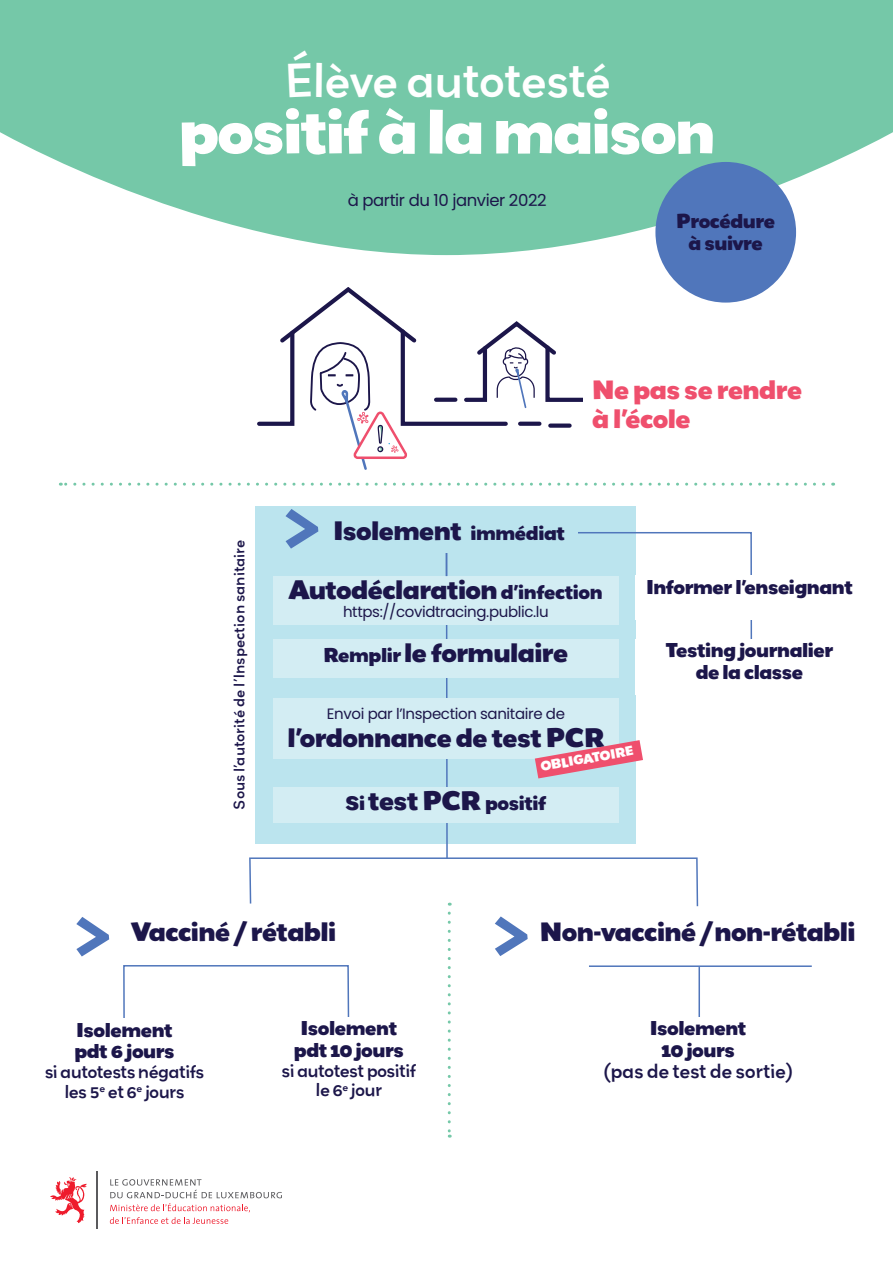
<style>
.page{position:relative;width:893px;height:1263px;background:#fff}
.page>*{position:absolute;margin:0;border:0;box-sizing:border-box;transform-origin:0 0}
.t1{font:700 75px "Grenadine MVB";color:#5076bb}
.t2{font:700 expanded 56.25px "Grenadine MVB";letter-spacing:-.03em;color:#fff}
.t3{font:500 43.2px "Grenadine MVB";letter-spacing:-.025em;color:#fff}
.t4{font:700 expanded 24px "Grenadine MVB";letter-spacing:-.025em;color:#1c164a}
.t5{font:700 expanded 24px/28.8px "Grenadine MVB";letter-spacing:-.025em;color:#ef4f6d}
.t6{font:700 expanded 18px/21.6px "Grenadine MVB";letter-spacing:-.025em;color:#1c164a;text-align:center}
.t7{font:500 18px "Grenadine MVB";letter-spacing:-.025em;color:#1c164a}
.t8{font:500 16.5px/19.8px "Grenadine MVB";letter-spacing:-.04em;color:#1c164a;text-align:center}
.t9{font:16.5px "Poppins";letter-spacing:-.025em;color:#1c164a}
.t10{font:15px "Poppins";letter-spacing:-.025em;color:#1c164a}
.t11{font:500 13.5px "Grenadine MVB";color:#1c164a}
.t12{font:700 expanded 12px "Grenadine MVB";color:#fff}
.s1{font-size:18px}
.s2{font-size:24px}
</style>
<div class="page">
<div style="left:255px;top:506px;width:381px;height:337px;background:#bbe4ee"></div>
<svg style="left:0;top:0;width:893px;height:255px;background:#89cfb4"></svg>
<hr style="left:589px;top:965px;width:223px;height:2px;background:#5076bb">
<hr style="left:698px;top:967px;width:2px;height:112px;background:#5076bb">
<svg style="left:445px;top:532px;width:308px;height:325px"></svg>
<div style="left:273px;top:639px;width:346px;height:39px;background:#d3edf3"></div>
<div style="left:273px;top:698px;width:346px;height:61px;background:#d3edf3"></div>
<div style="left:273px;top:787px;width:346px;height:36px;background:#d3edf3"></div>
<svg style="left:535px;top:740px;width:108px;height:38px"></svg>
<div style="left:655px;top:162px;width:141px;height:141px;background:#5076bb;border-radius:50%"></div>
<svg style="left:110px;top:1179px;width:172px;height:45px"></svg>
<svg style="left:50px;top:1177px;width:37px;height:46px"></svg>
<hr style="left:97px;top:1171px;width:1px;height:58px;background:#5a5a5d">
<div style="left:273px;top:576px;width:346px;height:49px;background:#d3edf3"></div>
<div style="left:636px;top:575px;width:227px;height:45px;background:#fff"></div>
<div style="left:636px;top:639px;width:227px;height:55px;background:#fff"></div>
<svg style="left:257px;top:287px;width:326px;height:183px"></svg>
<hr style="left:446px;top:544px;width:1px;height:32px;background:#5076bb">
<svg style="left:123px;top:857px;width:576px;height:281px"></svg>
<svg style="left:60px;top:483px;width:764px;height:3px"></svg>
<div style="left:329px;top:517px;width:249px;height:36px;background:#bbe4ee"></div>
<div style="left:40px;top:1018px;width:170px;height:108px;background:#fff"></div>
<div style="left:268px;top:1017px;width:162px;height:114px;background:#fff"></div>
<div style="left:588px;top:1017px;width:220px;height:89px;background:#fff"></div>
<h3 class="t3" style="left:283px;top:49px;width:330px">Élève autotesté</h3>
<h2 class="t2" style="left:179px;top:93px;width:538px">positif à la maison</h2>
<p class="t9" style="left:348px;top:191px;width:200px">à partir du 10 janvier 2022</p>
<p class="t6" style="left:676px;top:210px;width:101px">Procédure à suivre</p>
<p class="t11" style="left:229px;top:809px;width:272px;rotate:-90deg">Sous l’autorité de l’Inspection sanitaire</p>
<h3 class="t5" style="left:592px;top:375px;width:212px">Ne pas se rendre à l’école</h3>
<h1 class="t1" style="left:279px;top:468px;width:48px">&gt;</h1>
<h3 class="t4" style="left:333px;top:514px;width:233px">Isolement <span class="s1">immédiat</span></h3>
<h3 class="t4" style="left:289px;top:573px;width:315px">Autodéclaration <span class="s1">d’infection</span></h3>
<p class="t10" style="left:343px;top:603px;width:207px">https://covidtracing.public.lu</p>
<h3 class="t4" style="left:324px;top:636px;width:246px"><span class="s1">Remplir</span> le formulaire</h3>
<p class="t10" style="left:327px;top:704px;width:240px">Envoi par l’Inspection sanitaire de</p>
<h3 class="t4" style="left:287px;top:721px;width:319px">l’ordonnance de test PCR</h3>
<p class="t12" style="left:539px;top:758px;width:95px;rotate:-10deg">OBLIGATOIRE</p>
<p class="t6" style="left:345px;top:792px;width:202px">Si <span class="s2">test PCR</span> positif</p>
<p class="t6" style="left:646px;top:576px;width:208px">Informer l’enseignant</p>
<p class="t6" style="left:666px;top:639px;width:169px">Testing journalier de la classe</p>
<h1 class="t1" style="left:70px;top:876px;width:48px">&gt;</h1>
<h3 class="t4" style="left:132px;top:915px;width:206px">Vacciné / rétabli</h3>
<h1 class="t1" style="left:488px;top:876px;width:48px">&gt;</h1>
<h3 class="t4" style="left:540px;top:915px;width:317px">Non-vacciné / non-rétabli</h3>
<p class="t6" style="left:74px;top:1019px;width:102px;text-align:left">Isolement pdt 6 jours</p>
<p class="t8" style="left:45px;top:1061px;width:161px">si autotests négatifs les 5<sup>e</sup> et 6<sup>e</sup> jours</p>
<p class="t6" style="left:294px;top:1017px;width:112px">Isolement pdt 10 jours</p>
<p class="t8" style="left:282px;top:1060px;width:136px">si autotest positif le 6<sup>e</sup> jour</p>
<p class="t6" style="left:650px;top:1017px;width:98px">Isolement<br>10 jours</p>
<p class="t7" style="left:604px;top:1058px;width:190px">(pas de test de sortie)</p>
</div>
